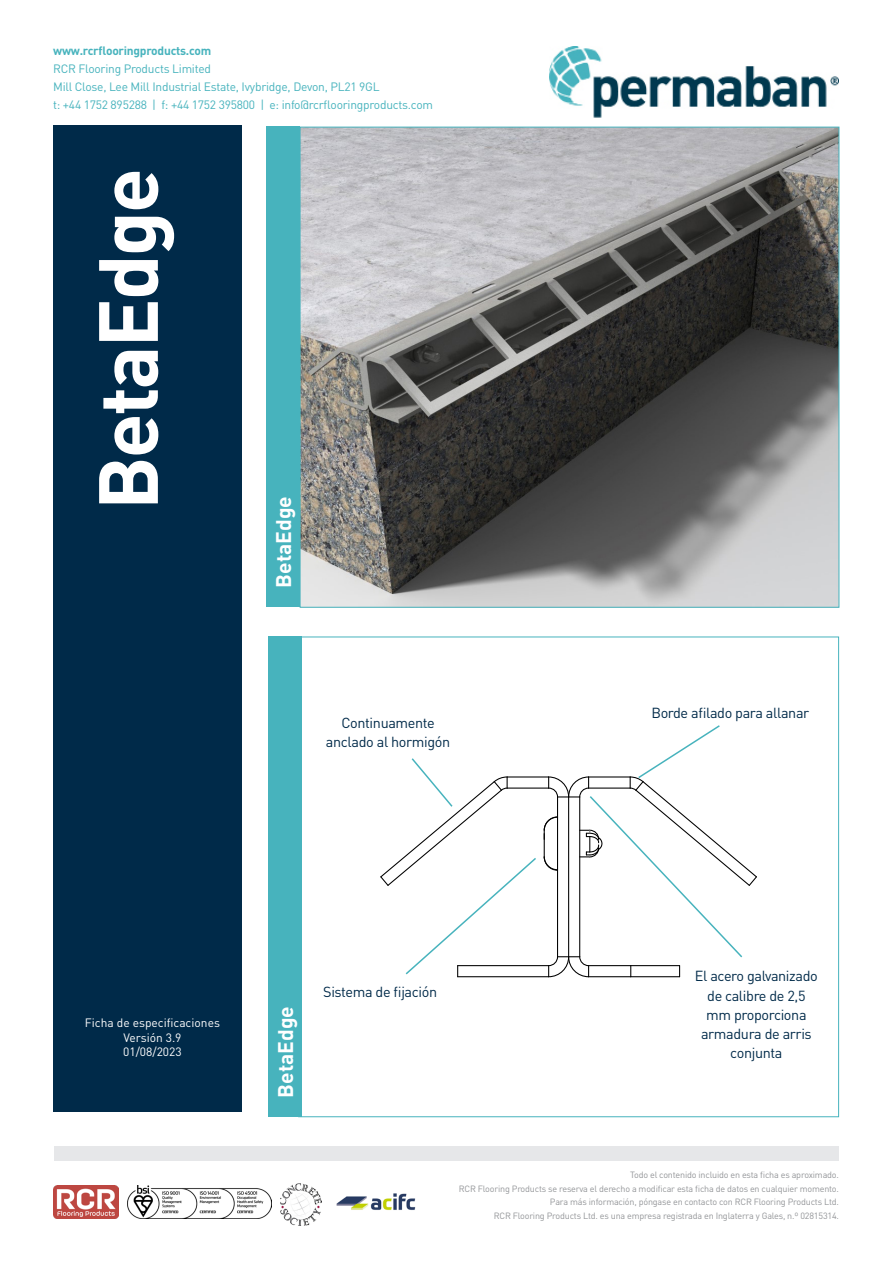
<style>
.page{position:relative;width:893px;height:1263px;background:#fff}
.page>*{position:absolute;margin:0;border:0;box-sizing:border-box;transform-origin:0 0}
.t1{font:700 82.5px "DIN Pro";letter-spacing:-.03em;color:#fff}
.t2{font:700 21px "DIN Pro";color:#fff}
.t3{font:700 21px "DIN Pro";letter-spacing:-.03em;color:#fff}
.body{font:14.4px/19.2px "DIN Pro";letter-spacing:-.025em;color:#002a49;text-align:center}
.t4{font:12px "DIN Pro";letter-spacing:-.02em;color:#47b3bd}
.t5{font:12px "DIN Pro";color:#fff}
.t6{font:700 12px "DIN Pro";letter-spacing:-.02em;color:#47b3bd}
.t7{font:9px "DIN Pro";letter-spacing:-.02em;color:#939598}
</style>
<div class="page">
<div style="left:53px;top:126px;width:189px;height:986px;background:#002a49"></div>
<div style="left:54px;top:1146px;width:785px;height:14px;background:#e6e7e9"></div>
<img style="left:549px;top:46px;width:290px;height:81px">
<div style="left:266px;top:127px;width:34px;height:480px;background:#47b3bd"></div>
<div style="left:268px;top:637px;width:34px;height:480px;background:#47b3bd"></div>
<img style="left:302px;top:129px;width:535px;height:477px">
<svg style="left:380px;top:725px;width:377px;height:253px"></svg>
<img style="left:280px;top:1183px;width:41px;height:43px">
<img style="left:54px;top:1186px;width:64px;height:32px">
<img style="left:127px;top:1185px;width:145px;height:33px">
<img style="left:336px;top:1193px;width:80px;height:17px">
<p class="t6" style="left:53px;top:42px;width:160px">www.rcrflooringproducts.com</p>
<p class="t4" style="left:53px;top:60px;width:159px">RCR Flooring Products Limited</p>
<p class="t4" style="left:53px;top:78px;width:328px">Mill Close, Lee Mill Industrial Estate, Ivybridge, Devon, PL21 9GL</p>
<p class="t4" style="left:53px;top:96px;width:381px">t: +44 1752 895288 | f: +44 1752 395800 | e: info@rcrflooringproducts.com</p>
<p class="t1" style="left:72px;top:510px;width:344px;rotate:-90deg">BetaEdge</p>
<p class="t2" style="left:269px;top:588px;width:93px;rotate:-90deg">BetaEdge</p>
<p class="body" style="left:326px;top:712px;width:126px">Continuamente anclado al hormigón</p>
<p class="body" style="left:651px;top:703px;width:159px">Borde afilado para allanar</p>
<p class="t5" style="left:85px;top:1015px;width:137px">Ficha de especificaciones</p>
<p class="t5" style="left:123px;top:1029px;width:60px">Versión 3.9</p>
<p class="t5" style="left:123px;top:1043px;width:60px">01/08/2023</p>
<p class="t2" style="left:271px;top:1098px;width:93px;rotate:-90deg">BetaEdge</p>
<p class="t3" style="left:268px;top:1103px;width:85px;rotate:-90deg">betaedge</p>
<p class="body" style="left:323px;top:982px;width:115px">Sistema de fijación</p>
<p class="body" style="left:695px;top:966px;width:124px">El acero galvanizado de calibre de 2,5 mm proporciona armadura de arris conjunta</p>
<p class="t7" style="left:630px;top:1169px;width:210px">Todo el contenido incluido en esta ficha es aproximado.</p>
<p class="t7" style="left:459px;top:1182px;width:382px">RCR Flooring Products se reserva el derecho a modificar esta ficha de datos en cualquier momento.</p>
<p class="t7" style="left:550px;top:1196px;width:290px">Para más información, póngase en contacto con RCR Flooring Products Ltd.</p>
<p class="t7" style="left:494px;top:1209px;width:347px">RCR Flooring Products Ltd. es una empresa registrada en Inglaterra y Gales, n.º 02815314.</p>
</div>
